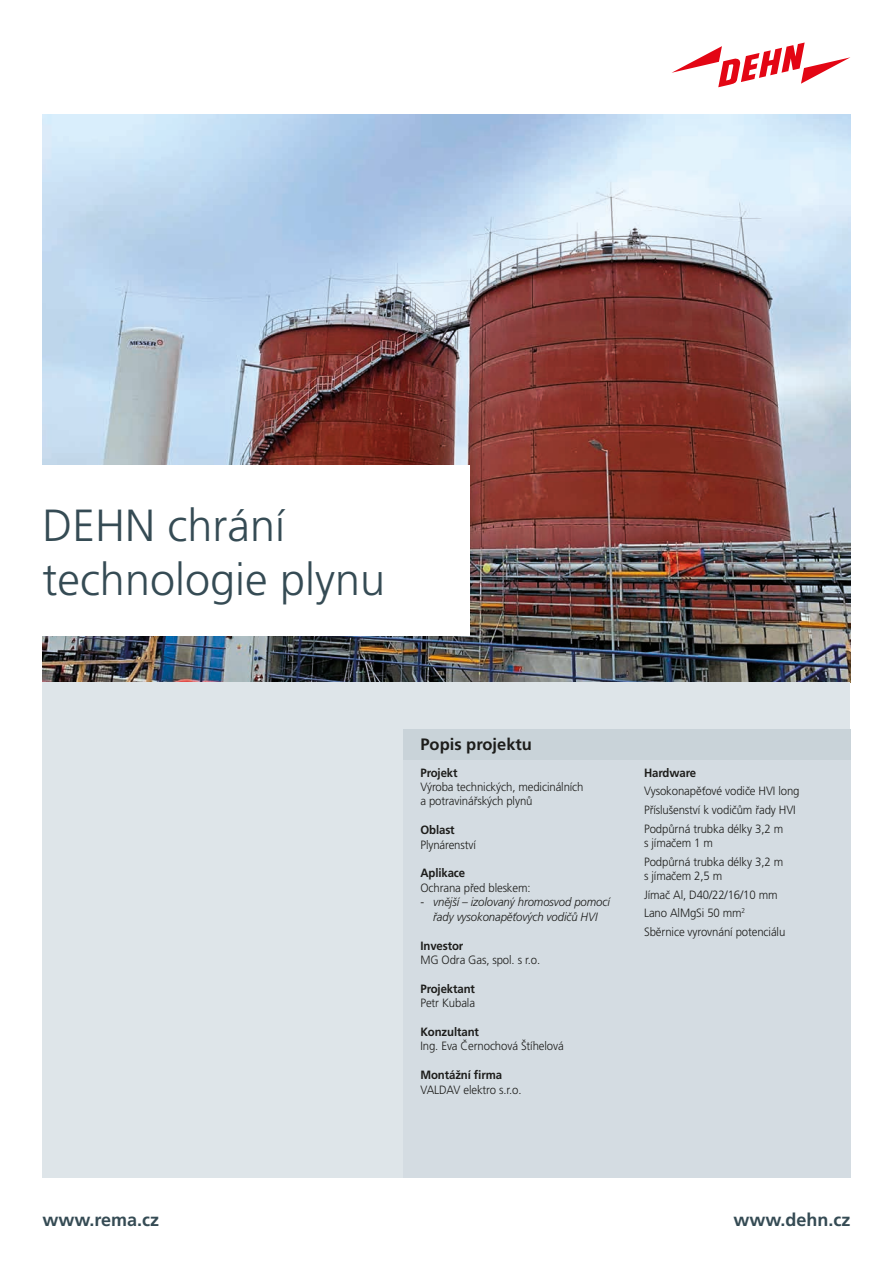
<style>
.page{position:relative;width:893px;height:1263px;background:#fff}
.page>*{position:absolute;margin:0;border:0;box-sizing:border-box;transform-origin:0 0}
.t1{font:300 45px/54px "Frutiger CE";color:#354b54}
.t2{font:700 18px "Frutiger CE";color:#354b54}
.t3{font:700 16.5px "Frutiger CE";color:#1d1d1b}
.t4{font:300 12px/18.6px "Frutiger CE";letter-spacing:-.01em;color:#1d1d1b;scale:.95 1}
.t5{font:700 12px "Frutiger CE";letter-spacing:-.01em;color:#1d1d1b;scale:.95 1}
.t6{font:italic 300 12px/14.4px "Frutiger CE";letter-spacing:-.01em;color:#1d1d1b;text-align:center;scale:.95 1}
.s1{font-style:normal}
</style>
<div class="page">
<img style="left:43px;top:115px;width:807px;height:567px">
<div style="left:43px;top:682px;width:807px;height:496px;background:#dee5e9"></div>
<div style="left:38px;top:466px;width:432px;height:170px;background:#fff"></div>
<div style="left:627px;top:729px;width:223px;height:449px;background:#d4dce2"></div>
<div style="left:403px;top:729px;width:224px;height:449px;background:#d4dce2"></div>
<div style="left:627px;top:729px;width:223px;height:31px;background:#c9d3d9"></div>
<div style="left:403px;top:729px;width:224px;height:31px;background:#c9d3d9"></div>
<svg style="left:672px;top:43px;width:178px;height:44px"></svg>
<h1 class="t1" style="left:43px;top:498px;width:344px">DEHN chrání technologie plynu</h1>
<h2 class="t2" style="left:43px;top:1209px;width:118px">www.rema.cz</h2>
<h3 class="t3" style="left:420px;top:734px;width:113px">Popis projektu</h3>
<p class="t5" style="left:420px;top:765px;width:41px">Projekt</p>
<p class="t4" style="left:420px;top:780px;width:173px;line-height:14.4px">Výroba technických, medicinálních a potravinářských plynů</p>
<p class="t5" style="left:420px;top:823px;width:38px">Oblast</p>
<p class="t4" style="left:420px;top:835px;width:60px">Plynárenství</p>
<p class="t5" style="left:420px;top:866px;width:49px">Aplikace</p>
<p class="t4" style="left:420px;top:878px;width:118px">Ochrana před bleskem:</p>
<p class="t6" style="left:420px;top:895px;width:201px"><span class="s1">-</span> vnější – izolovaný hromosvod pomocí řady vysokonapěťových vodičů HVI</p>
<p class="t5" style="left:420px;top:938px;width:47px">Investor</p>
<p class="t4" style="left:420px;top:950px;width:128px">MG Odra Gas, spol. s r.o.</p>
<p class="t5" style="left:420px;top:981px;width:59px">Projektant</p>
<p class="t4" style="left:420px;top:994px;width:59px">Petr Kubala</p>
<p class="t5" style="left:420px;top:1024px;width:63px">Konzultant</p>
<p class="t4" style="left:420px;top:1037px;width:152px">Ing. Eva Černochová Štíhelová</p>
<p class="t5" style="left:420px;top:1067px;width:87px">Montážní firma</p>
<p class="t4" style="left:420px;top:1080px;width:108px">VALDAV elektro s.r.o.</p>
<p class="t5" style="left:644px;top:765px;width:56px">Hardware</p>
<p class="t4" style="left:644px;top:782px;width:165px">Vysokonapěťové vodiče HVI long<br>Příslušenství k vodičům řady HVI<br>Podpůrná trubka délky 3,2 m</p>
<p class="t4" style="left:644px;top:834px;width:148px">s jímačem 1 m<br>Podpůrná trubka délky 3,2 m</p>
<p class="t4" style="left:644px;top:867px;width:150px">s jímačem 2,5 m<br>Jímač Al, D40/22/16/10 mm<br>Lano AlMgSi 50 mm<sup>2<br></sup>Sběrnice vyrovnání potenciálu</p>
<h2 class="t2" style="left:733px;top:1209px;width:119px">www.dehn.cz</h2>
</div>
